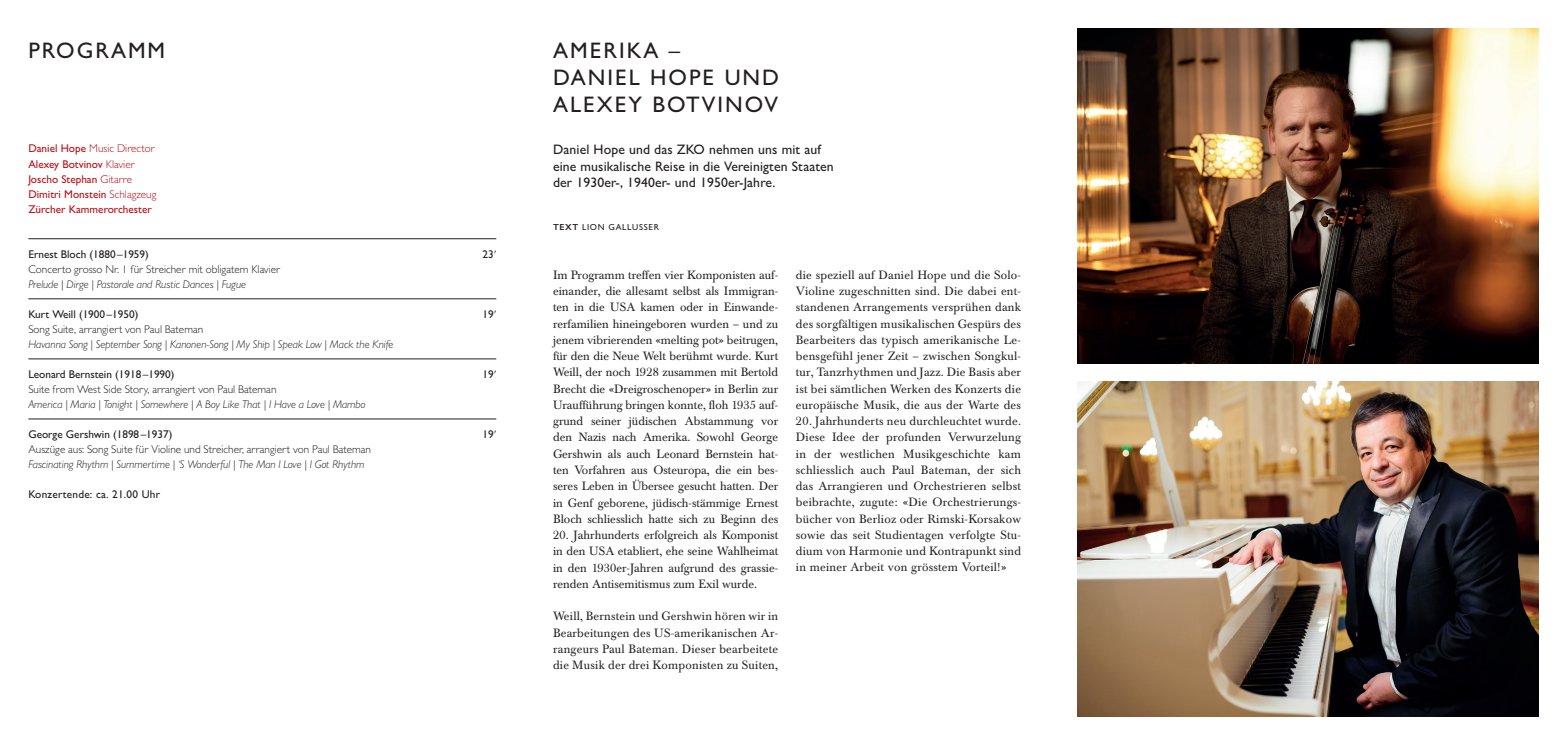
<style>
.page{position:relative;width:1567px;height:745px;background:#fff}
.page>*{position:absolute;margin:0;border:0;box-sizing:border-box;transform-origin:0 0}
.t1{font:500 22.5px/27px "Gill Sans MT Pro";letter-spacing:.09em;color:#231f20}
.t2{font:500 13.75px/16.5px "Gill Sans MT Pro";letter-spacing:.01em;color:#231f20}
.t3{font:11.88px/16.2px "Baskerville BE";letter-spacing:.02em;color:#231f20;text-align:justify}
.t4{font:italic 300 11.25px "Gill Sans MT Pro";color:#231f20}
.t5{font:300 11.25px "Gill Sans MT Pro";color:#231f20}
.t6{font:500 11.25px/15px "Gill Sans MT Pro";color:#bb1018}
.t7{font:500 11.25px "Gill Sans MT Pro";color:#231f20}
.t8{font:500 11.25px "Gill Sans MT Pro";letter-spacing:.02em;color:#231f20}
.t9{font:500 8.75px "Gill Sans MT Pro";letter-spacing:.08em;color:#231f20}
.s1{font-weight:300}
.s2{font-family:"Minion Pro";font-weight:400}
.s3{font-family:"Gill Sans";font-weight:600}
</style>
<div class="page">
<hr style="left:28px;top:238px;width:468px;height:1px;background:#231f20">
<hr style="left:28px;top:298px;width:468px;height:1px;background:#231f20">
<hr style="left:28px;top:358px;width:468px;height:1px;background:#231f20">
<hr style="left:28px;top:418px;width:468px;height:1px;background:#231f20">
<img style="left:1077px;top:28px;width:461px;height:335px">
<img style="left:1077px;top:381px;width:461px;height:335px">
<h1 class="t1" style="left:28px;top:37px;width:138px">PROGRAMM</h1>
<h1 class="t1" style="left:553px;top:37px;width:227px">AMERIKA –<br>DANIEL HOPE UND<br>ALEXEY BOTVINOV</h1>
<p class="t2" style="left:553px;top:141px;width:282px">Daniel Hope und das ZKO nehmen uns mit auf eine musikalische Reise in die Vereinigten Staaten der 1930er-, 1940er- und 1950er-Jahre.</p>
<p class="t6" style="left:28px;top:141px;width:129px">Daniel Hope <span class="s1">Music Director<br></span>Alexey Botvinov <span class="s1">Klavier<br></span>Joscho Stephan <span class="s1">Gitarre<br></span>Dimitri Monstein <span class="s1">Schlagzeug<br></span>Zürcher Kammerorchester</p>
<p class="t7" style="left:28px;top:247px;width:122px">Ernest Bloch (1880 –1959)</p>
<p class="t7" style="left:482px;top:247px;width:15px">23<span class="s2">ʹ</span></p>
<p class="t5" style="left:28px;top:262px;width:253px">Concerto grosso Nr. 1 für Streicher mit obligatem Klavier</p>
<p class="t4" style="left:28px;top:277px;width:219px">Prelude | Dirge | Pastorale and Rustic Dances | Fugue</p>
<p class="t7" style="left:28px;top:307px;width:111px">Kurt Weill (1900 –1950)</p>
<p class="t7" style="left:482px;top:307px;width:15px">19<span class="s2">ʹ</span></p>
<p class="t5" style="left:28px;top:322px;width:176px">Song Suite, arrangiert von Paul Bateman</p>
<p class="t4" style="left:28px;top:337px;width:366px">Havanna Song | September Song | Kanonen-Song | My Ship | Speak Low | Mack the Knife</p>
<p class="t7" style="left:28px;top:367px;width:148px">Leonard Bernstein (1918 –1990)</p>
<p class="t7" style="left:482px;top:367px;width:15px">19<span class="s2">ʹ</span></p>
<p class="t5" style="left:28px;top:382px;width:250px">Suite from West Side Story, arrangiert von Paul Bateman</p>
<p class="t4" style="left:28px;top:397px;width:339px">America | Maria | Tonight | Somewhere | A Boy Like That | I Have a Love | Mambo</p>
<p class="t7" style="left:28px;top:427px;width:146px">George Gershwin (1898 –1937)</p>
<p class="t7" style="left:482px;top:427px;width:15px">19<span class="s2">ʹ</span></p>
<p class="t5" style="left:28px;top:442px;width:344px">Auszüge aus: Song Suite für Violine und Streicher, arrangiert von Paul Bateman</p>
<p class="t4" style="left:28px;top:457px;width:337px">Fascinating Rhythm | Summertime | ‘S Wonderful | The Man I Love | I Got Rhythm</p>
<p class="t8" style="left:28px;top:487px;width:133px">Konzertende: ca. 21.00 Uhr</p>
<p class="t9" style="left:553px;top:222px;width:107px"><span class="s3">TEXT</span> LION GALLUSSER</p>
<p class="t3" style="left:795px;top:267px;width:227px">die speziell auf Daniel Hope und die Solo-Violine zugeschnitten sind. Die dabei ent&shy;standenen Arrangements versprühen dank des sorgfältigen musikalischen Gespürs des Bearbeiters das typisch amerikanische Le&shy;bensgefühl jener Zeit – zwischen Songkul&shy;tur, Tanzrhythmen und Jazz. Die Basis aber ist bei sämtlichen Werken des Konzerts die europäische Musik, die aus der Warte des</p>
<p class="t3" style="left:795px;top:413px;width:227px">20. Jahrhunderts neu durchleuchtet wurde.<br>Diese Idee der profunden Verwurzelung in der westlichen Musikgeschichte kam schliesslich auch Paul Bateman, der sich das Arrangieren und Orchestrieren selbst beibrachte, zugute: «Die Orchestrierungs&shy;bücher von Berlioz oder Rimski-Korsakow sowie das seit Studientagen verfolgte Stu&shy;dium von Harmonie und Kontrapunkt sind in meiner Arbeit von grösstem Vorteil!»</p>
<p class="t3" style="left:553px;top:267px;width:227px">Im Programm treffen vier Komponisten auf&shy;einander, die allesamt selbst als Immigran&shy;ten in die USA kamen oder in Einwande&shy;rerfamilien hineingeboren wurden – und zu jenem vibrierenden «melting pot» beitrugen, für den die Neue Welt berühmt wurde. Kurt Weill, der noch 1928 zusammen mit Bertold Brecht die «Dreigroschenoper» in Berlin zur Uraufführung bringen konnte, floh 1935 auf&shy;grund seiner jüdischen Abstammung vor den Nazis nach Amerika. Sowohl George Gershwin als auch Leonard Bernstein hat&shy;ten Vorfahren aus Osteuropa, die ein bes&shy;seres Leben in Übersee gesucht hatten. Der in Genf geborene, jüdisch-stämmige Ernest Bloch schliesslich hatte sich zu Beginn des</p>
<p class="t3" style="left:553px;top:527px;width:227px">20. Jahrhunderts erfolgreich als Komponist in den USA etabliert, ehe seine Wahlheimat in den 1930er-Jahren aufgrund des grassie&shy;renden Antisemitismus zum Exil wurde.</p>
<p class="t3" style="left:553px;top:608px;width:227px">Weill, Bernstein und Gershwin hören wir in Bearbeitungen des US-amerikanischen Ar&shy;rangeurs Paul Bateman. Dieser bearbeitete die Musik der drei Komponisten zu Suiten,</p>
</div>
